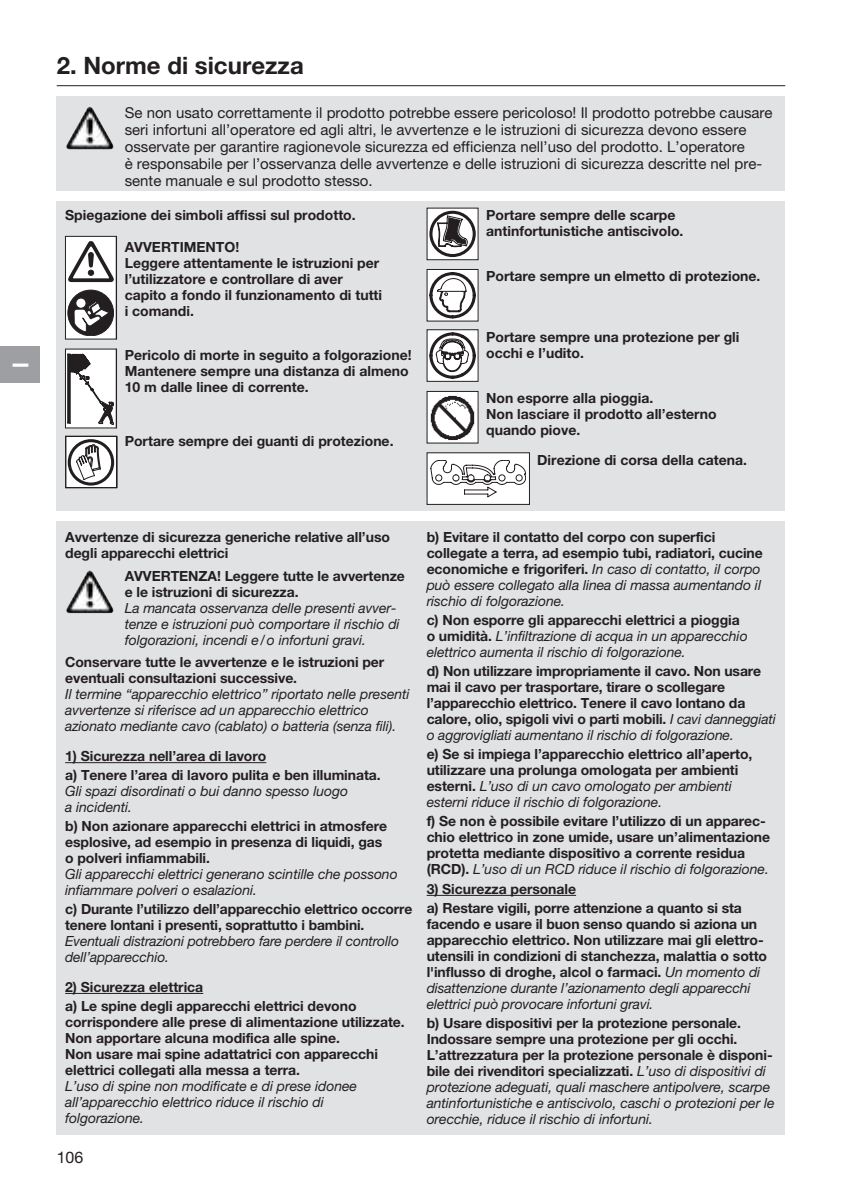
<style>
.page{position:relative;width:842px;height:1191px;background:#fff}
.page>*{position:absolute;margin:0;border:0;box-sizing:border-box;transform-origin:0 0}
.t1{font:700 24px "GARDENA Pro";color:#231f20}
.t2{font:22px "GARDENA Pro Bo Cond";color:#fff}
.t3{font:16px "GARDENA Pro";color:#231f20}
.t4{font:15px/17px "GARDENA Pro";color:#231f20}
.t5{font:700 14px/16px "GARDENA Pro";letter-spacing:-.005em;color:#231f20}
.t6{font:italic 14px/16px "GARDENA Pro";letter-spacing:-.005em;color:#231f20}
.s1{font-weight:400;font-style:italic}
.s2{font-weight:700;font-style:normal}
</style>
<div class="page">
<div style="left:57px;top:521px;width:728px;height:613px;background:#e1e2e4"></div>
<hr style="left:65px;top:762px;width:201px;height:1px;background:#231f20">
<hr style="left:65px;top:993px;width:138px;height:1px;background:#231f20">
<img style="left:68px;top:571px;width:21px;height:35px">
<hr style="left:427px;top:895px;width:149px;height:1px;background:#231f20">
<div style="left:57px;top:202px;width:728px;height:309px;background:#e1e2e4"></div>
<svg style="left:68px;top:438px;width:47px;height:48px"></svg>
<div style="left:68px;top:439px;width:46px;height:46px;border:3px solid #231f20;border-radius:50%"></div>
<svg style="left:76px;top:444px;width:25px;height:36px"></svg>
<div style="left:65px;top:436px;width:52px;height:52px;border:1px solid #231f20"></div>
<div style="left:427px;top:208px;width:51px;height:52px;background:#fff"></div>
<svg style="left:429px;top:211px;width:47px;height:46px"></svg>
<div style="left:427px;top:269px;width:51px;height:52px;background:#fff"></div>
<svg style="left:429px;top:272px;width:47px;height:46px"></svg>
<div style="left:427px;top:330px;width:51px;height:51px;background:#fff"></div>
<svg style="left:429px;top:332px;width:47px;height:47px"></svg>
<div style="left:427px;top:329px;width:51px;height:53px;border:1px solid #231f20"></div>
<img style="left:429px;top:393px;width:47px;height:48px">
<div style="left:427px;top:453px;width:102px;height:51px;background:#fff"></div>
<svg style="left:431px;top:460px;width:95px;height:37px"></svg>
<div style="left:427px;top:452px;width:103px;height:53px;border:1px solid #231f20"></div>
<div style="left:65px;top:236px;width:52px;height:103px;background:#fff"></div>
<div style="left:65px;top:236px;width:52px;height:103px;border:1px solid #231f20"></div>
<hr style="left:116px;top:236px;width:1px;height:103px;background:#231f20">
<svg style="left:68px;top:241px;width:46px;height:41px"></svg>
<div style="left:68px;top:290px;width:46px;height:46px;background:#231f20;border-radius:50%"></div>
<div style="left:68px;top:290px;width:46px;height:46px;border:1px solid #231f20;border-radius:50%"></div>
<div style="left:76px;top:298px;width:10px;height:10px;background:#fff;border-radius:50%"></div>
<div style="left:76px;top:298px;width:10px;height:10px;border:1px solid #231f20;border-radius:50%"></div>
<svg style="left:74px;top:301px;width:36px;height:31px"></svg>
<svg style="left:67px;top:351px;width:48px;height:75px"></svg>
<div style="left:65px;top:349px;width:52px;height:79px;border:1px solid #231f20"></div>
<hr style="left:116px;top:349px;width:1px;height:79px;background:#231f20">
<svg style="left:68px;top:354px;width:46px;height:70px;background:#c8c7c7"></svg>
<hr style="left:57px;top:85px;width:728px;height:1px;background:#231f20">
<div style="left:57px;top:96px;width:728px;height:95px;background:#e1e2e4"></div>
<img style="left:68px;top:107px;width:21px;height:35px">
<div style="left:0;top:346px;width:40px;height:37px;background:#9d9fa2"></div>
<h2 class="t2" style="left:7px;top:367px;width:7px;rotate:-90deg">I</h2>
<h1 class="t1" style="left:57px;top:50px;width:249px">2. Norme di sicurezza</h1>
<p class="t4" style="left:125px;top:104px;width:649px">Se non usato correttamente il prodotto potrebbe essere pericoloso! Il prodotto potrebbe causare seri infortuni all’operatore ed agli altri, le avvertenze e le istruzioni di sicurezza devono essere osservate per garantire ragionevole sicurezza ed efficienza nell’uso del prodotto. L’operatore<br>è responsabile per l’osservanza delle avvertenze e delle istruzioni di sicurezza descritte nel pre&shy;sente manuale e sul prodotto stesso.</p>
<p class="t5" style="left:65px;top:207px;width:292px">Spiegazione dei simboli affissi sul prodotto.</p>
<p class="t5" style="left:125px;top:239px;width:259px">AVVERTIMENTO!<br>Leggere attentamente le istruzioni per l’utilizzatore e controllare di aver capito a fondo il funzionamento di tutti i comandi.</p>
<p class="t5" style="left:125px;top:347px;width:288px">Pericolo di morte in seguito a folgorazione!<br>Mantenere sempre una distanza di almeno<br>10 m dalle linee di corrente.</p>
<p class="t5" style="left:125px;top:433px;width:270px">Portare sempre dei guanti di protezione.</p>
<p class="t5" style="left:486px;top:207px;width:199px">Portare sempre delle scarpe antinfortunistiche antiscivolo.</p>
<p class="t5" style="left:486px;top:268px;width:276px">Portare sempre un elmetto di protezione.</p>
<p class="t5" style="left:486px;top:328px;width:255px">Portare sempre una protezione per gli occhi e l’udito.</p>
<p class="t5" style="left:486px;top:390px;width:232px">Non esporre alla pioggia.<br>Non lasciare il prodotto all’esterno quando piove.</p>
<p class="t5" style="left:537px;top:451px;width:211px">Direzione di corsa della catena.</p>
<p class="t5" style="left:65px;top:529px;width:326px">Avvertenze di sicurezza generiche relative all’uso degli apparecchi elettrici</p>
<p class="t5" style="left:125px;top:568px;width:282px">AVVERTENZA! Leggere tutte le avvertenze e le istruzioni di sicurezza.</p>
<p class="t6" style="left:125px;top:600px;width:276px">La mancata osservanza delle presenti avver&shy;tenze e istruzioni può comportare il rischio di folgorazioni, incendi e/o infortuni gravi.</p>
<p class="t5" style="left:65px;top:654px;width:321px">Conservare tutte le avvertenze e le istruzioni per eventuali consultazioni successive.</p>
<p class="t6" style="left:65px;top:686px;width:346px">Il termine “apparecchio elettrico” riportato nelle presenti avvertenze si riferisce ad un apparecchio elettrico azionato mediante cavo (cablato) o batteria (senza fili).</p>
<p class="t5" style="left:65px;top:746px;width:317px;line-height:18.8px">1) Sicurezza nell’area di lavoro<br>a) Tenere l’area di lavoro pulita e ben illuminata.</p>
<p class="t6" style="left:65px;top:783px;width:284px">Gli spazi disordinati o bui danno spesso luogo a incidenti.</p>
<p class="t5" style="left:65px;top:817px;width:323px">b) Non azionare apparecchi elettrici in atmosfere esplosive, ad esempio in presenza di liquidi, gas o polveri infiammabili.</p>
<p class="t6" style="left:65px;top:865px;width:334px">Gli apparecchi elettrici generano scintille che possono infiammare polveri o esalazioni.</p>
<p class="t5" style="left:65px;top:900px;width:349px">c) Durante l’utilizzo dell’apparecchio elettrico occorre tenere lontani i presenti, soprattutto i bambini.</p>
<p class="t6" style="left:65px;top:932px;width:335px">Eventuali distrazioni potrebbero fare perdere il controllo dell’apparecchio.</p>
<p class="t5" style="left:65px;top:977px;width:293px;line-height:18.8px">2) Sicurezza elettrica<br>a) Le spine degli apparecchi elettrici devono</p>
<p class="t5" style="left:65px;top:1013px;width:341px">corrispondere alle prese di alimentazione utilizzate.<br>Non apportare alcuna modifica alle spine.<br>Non usare mai spine adattatrici con apparecchi elettrici collegati alla messa a terra.</p>
<p class="t6" style="left:65px;top:1077px;width:293px">L’uso di spine non modificate e di prese idonee all’apparecchio elettrico riduce il rischio di folgorazione.</p>
<p class="t3" style="left:57px;top:1147px;width:28px">106</p>
<p class="t5" style="left:427px;top:529px;width:338px">b) Evitare il contatto del corpo con superfici collegate a terra, ad esempio tubi, radiatori, cucine economiche e frigoriferi. <span class="s1">In caso di contatto, il corpo può essere collegato alla linea di massa aumentando il rischio di folgorazione.</span></p>
<p class="t6" style="left:427px;top:612px;width:322px"><span class="s2">c) Non esporre gli apparecchi elettrici a pioggia o umidità.</span> L’infiltrazione di acqua in un apparecchio elettrico aumenta il rischio di folgorazione.</p>
<p class="t5" style="left:427px;top:662px;width:351px">d) Non utilizzare impropriamente il cavo. Non usare mai il cavo per trasportare, tirare o scollegare l’apparecchio elettrico. Tenere il cavo lontano da calore, olio, spigoli vivi o parti mobili. <span class="s1">I cavi danneggiati o aggrovigliati aumentano il rischio di folgorazione.</span></p>
<p class="t5" style="left:427px;top:745px;width:327px">e) Se si impiega l’apparecchio elettrico all’aperto, utilizzare una prolunga omologata per ambienti esterni. <span class="s1">L’uso di un cavo omologato per ambienti esterni riduce il rischio di folgorazione.</span></p>
<p class="t5" style="left:427px;top:812px;width:345px">f) Se non è possibile evitare l’utilizzo di un apparec&shy;chio elettrico in zone umide, usare un’alimentazione protetta mediante dispositivo a corrente residua (RCD). <span class="s1">L’uso di un RCD riduce il rischio di folgorazione.</span></p>
<p class="t5" style="left:427px;top:879px;width:317px;line-height:18.8px">3) Sicurezza personale<br>a) Restare vigili, porre attenzione a quanto si sta</p>
<p class="t5" style="left:427px;top:915px;width:342px">facendo e usare il buon senso quando si aziona un apparecchio elettrico. Non utilizzare mai gli elettro&shy;utensili in condizioni di stanchezza, malattia o sotto l'influsso di droghe, alcol o farmaci. <span class="s1">Un momento di disattenzione durante l’azionamento degli apparecchi elettrici può provocare infortuni gravi.</span></p>
<p class="t5" style="left:427px;top:1014px;width:349px">b) Usare dispositivi per la protezione personale.<br>Indossare sempre una protezione per gli occhi.<br>L’attrezzatura per la protezione personale è disponi&shy;bile dei rivenditori specializzati. <span class="s1">L’uso di dispositivi di protezione adeguati, quali maschere antipolvere, scarpe antinfortunistiche e antiscivolo, caschi o protezioni per le orecchie, riduce il rischio di infortuni.</span></p>
</div>
